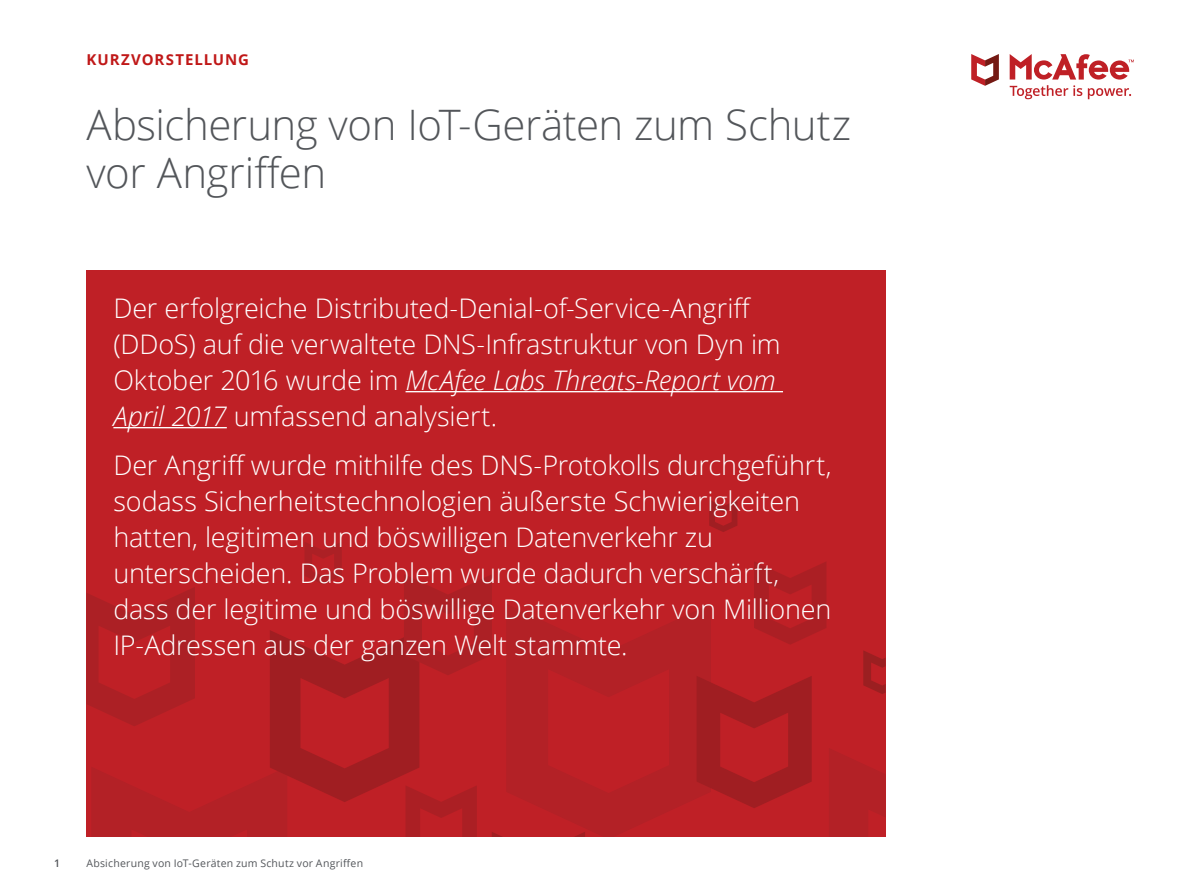
<style>
.page{position:relative;width:1188px;height:891px;background:#fff}
.page>*{position:absolute;margin:0;border:0;box-sizing:border-box;transform-origin:0 0}
.t1{font:300 42px/48px "Open Sans";letter-spacing:-.01em;color:#53565a}
.t2{font:300 27px/36px "Open Sans";letter-spacing:-.005em;color:#fff}
.t3{font:700 15px "Open Sans";letter-spacing:.06em;color:#c01818}
.t4{font:10.5px "Open Sans";letter-spacing:.02em;color:#53565a}
.t5{font:600 10.5px "Open Sans";color:#53565a}
.s1{font-style:italic}
</style>
<div class="page">
<svg style="left:971px;top:54px;width:28px;height:32px"></svg>
<svg style="left:1010px;top:54px;width:124px;height:45px"></svg>
<div style="left:86px;top:270px;width:800px;height:567px;background:#bf2026"></div>
<svg style="left:585px;top:604px;width:126px;height:233px;fill:#b32026"></svg>
<svg style="left:697px;top:676px;width:115px;height:132px"></svg>
<svg style="left:754px;top:562px;width:72px;height:83px"></svg>
<svg style="left:709px;top:500px;width:28px;height:32px"></svg>
<svg style="left:863px;top:650px;width:23px;height:44px"></svg>
<svg style="left:829px;top:749px;width:56px;height:88px"></svg>
<svg style="left:86px;top:542px;width:499px;height:295px"></svg>
<hr style="left:406px;top:391px;width:377px;height:1px;background:#fff">
<hr style="left:113px;top:427px;width:114px;height:1px;background:#fff">
<p class="t3" style="left:86px;top:49px;width:164px">KURZVORSTELLUNG</p>
<h1 class="t1" style="left:86px;top:100px;width:766px">Absicherung von IoT-Geräten zum Schutz vor Angriffen</h1>
<p class="t2" style="left:113px;top:289px;width:669px">Der erfolgreiche Distributed-Denial-of-Service-Angriff (DDoS) auf die verwaltete DNS-Infrastruktur von Dyn im Oktober 2016 wurde im <span class="s1">McAfee Labs Threats-Report vom April 2017</span> umfassend analysiert.</p>
<p class="t2" style="left:113px;top:446px;width:720px">Der Angriff wurde mithilfe des DNS-Protokolls durchgeführt, sodass Sicherheitstechnologien äußerste Schwierigkeiten hatten, legitimen und böswilligen Datenverkehr zu unterscheiden. Das Problem wurde dadurch verschärft, dass der legitime und böswillige Datenverkehr von Millionen IP-Adressen aus der ganzen Welt stammte.</p>
<p class="t5" style="left:54px;top:856px;width:7px">1</p>
<p class="t4" style="left:86px;top:856px;width:278px">Absicherung von IoT-Geräten zum Schutz vor Angriffen</p>
</div>
